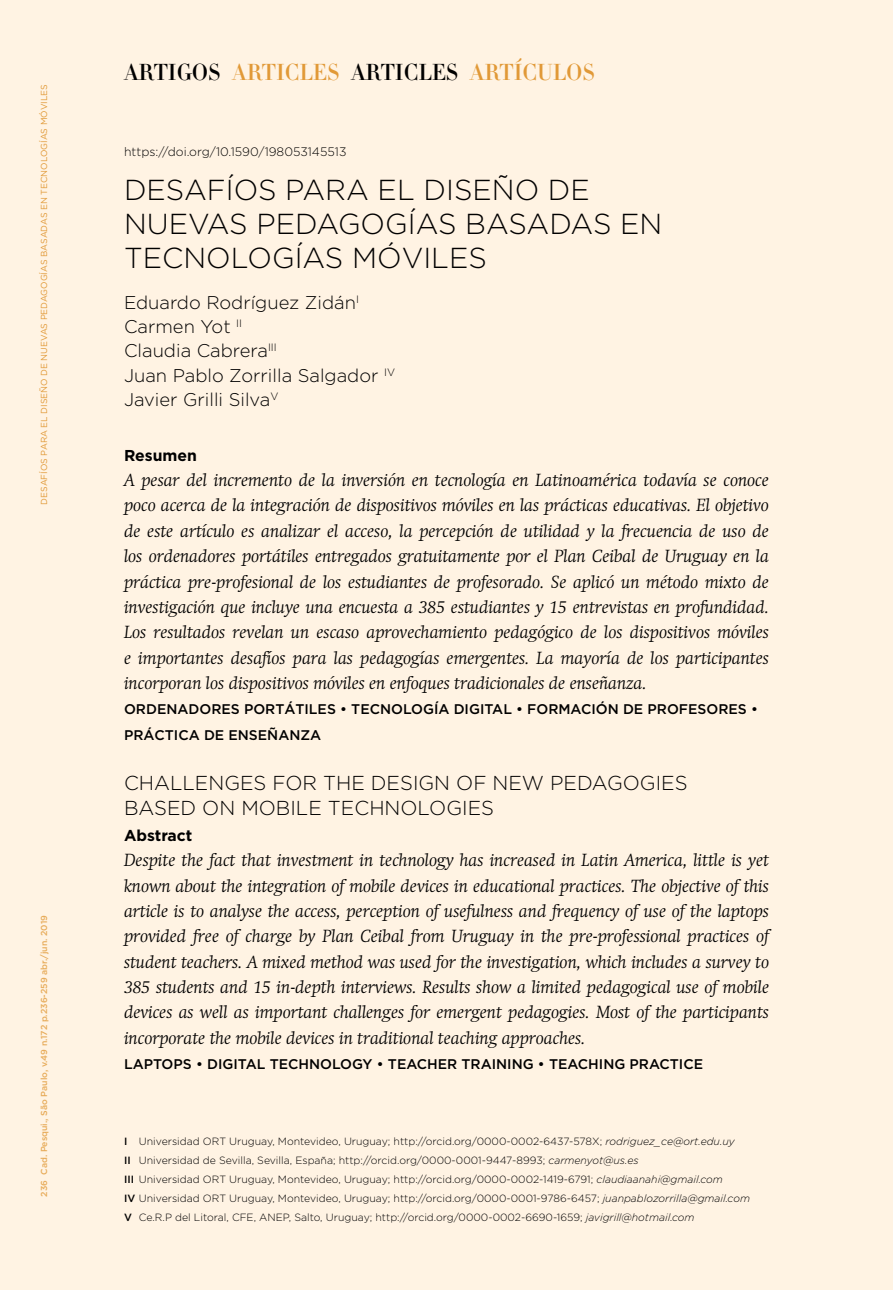
<style>
.page{position:relative;width:893px;height:1290px;background:#fff3e3}
.page>*{position:absolute;margin:0;border:0;box-sizing:border-box;transform-origin:0 0}
.t1{font:300 28.88px/34.1px "Gotham HTF";color:#000}
.t2{font:500 22.75px "Didot HTF 11";color:#e1a13e}
.t3{font:300 20.12px/25.4px "Gotham HTF";color:#000}
.t4{font:300 18.38px/24.3px "Gotham HTF";color:#000}
.t5{font:italic 300 17.5px/25.4px "Swift";color:#000;text-align:justify}
.t6{font:700 15.75px "Gotham HTF";color:#000}
.t7{font:500 14px/25.4px "Gotham HTF";color:#000}
.t8{font:300 12.25px "Gotham HTF";color:#000}
.t9{font:300 10.5px/18.9px "Gotham HTF";color:#000}
.t10{font:8.75px "Gotham HTF";color:#e1a13e}
.t11{font:500 8.75px "Gotham HTF";color:#e7b465}
.s1{color:#000}
.s2{font-weight:500}
.s3{font-style:italic}
</style>
<div class="page">
<p class="t10" style="left:39px;top:505px;width:422px;rotate:-90deg">DESAFÍOS PARA EL DISEÑO DE NUEVAS PEDAGOGÍAS BASADAS EN TECNOLOGÍAS MÓVILES</p>
<p class="t11" style="left:39px;top:1196px;width:283px;rotate:-90deg">236 Cad. Pesqui., São Paulo, v.49 n.172 p.236-259 abr./jun. 2019</p>
<h2 class="t2" style="left:124px;top:58px;width:472px"><span class="s1">ARTIGOS</span> ARTICLES <span class="s1">ARTICLES</span> ARTÍCULOS</h2>
<p class="t8" style="left:124px;top:145px;width:224px">https://doi.org/10.1590/198053145513</p>
<h1 class="t1" style="left:124px;top:173px;width:540px">DESAFÍOS PARA EL DISEÑO DE<br>NUEVAS PEDAGOGÍAS BASADAS EN<br>TECNOLOGÍAS MÓVILES</h1>
<p class="t4" style="left:124px;top:290px;width:272px">Eduardo Rodríguez Zidán<sup>I<br></sup>Carmen Yot <sup>II<br></sup>Claudia Cabrera<sup>III<br></sup>Juan Pablo Zorrilla Salgador <sup>IV<br></sup>Javier Grilli Silva<sup>V</sup></p>
<p class="t6" style="left:124px;top:446px;width:75px">Resumen</p>
<p class="t5" style="left:124px;top:467px;width:646px">A pesar del incremento de la inversión en tecnología en Latinoamérica todavía se conoce poco acerca de la integración de dispositivos móviles en las prácticas educativas. El objetivo de este artículo es analizar el acceso, la percepción de utilidad y la frecuencia de uso de los ordenadores portátiles entregados gratuitamente por el Plan Ceibal de Uruguay en la práctica pre-profesional de los estudiantes de profesorado. Se aplicó un método mixto de investigación que incluye una encuesta a 385 estudiantes y 15 entrevistas en profundidad.<br>Los resultados revelan un escaso aprovechamiento pedagógico de los dispositivos móviles e importantes desafíos para las pedagogías emergentes. La mayoría de los participantes incorporan los dispositivos móviles en enfoques tradicionales de enseñanza.</p>
<p class="t7" style="left:124px;top:696px;width:635px">ORDENADORES PORTÁTILES • TECNOLOGÍA DIGITAL • FORMACIÓN DE PROFESORES •<br>PRÁCTICA DE ENSEÑANZA</p>
<p class="t3" style="left:124px;top:770px;width:565px">CHALLENGES FOR THE DESIGN OF NEW PEDAGOGIES<br>BASED ON MOBILE TECHNOLOGIES</p>
<p class="t6" style="left:124px;top:826px;width:70px">Abstract</p>
<p class="t5" style="left:124px;top:847px;width:646px">Despite the fact that investment in technology has increased in Latin America, little is yet known about the integration of mobile devices in educational practices. The objective of this article is to analyse the access, perception of usefulness and frequency of use of the laptops provided free of charge by Plan Ceibal from Uruguay in the pre-professional practices of student teachers. A mixed method was used for the investigation, which includes a survey to 385 students and 15 in-depth interviews. Results show a limited pedagogical use of mobile devices as well as important challenges for emergent pedagogies. Most of the participants incorporate the mobile devices in traditional teaching approaches.</p>
<p class="t7" style="left:124px;top:1051px;width:581px">LAPTOPS • DIGITAL TECHNOLOGY • TEACHER TRAINING • TEACHING PRACTICE</p>
<p class="t9" style="left:124px;top:1132px;width:627px"><span class="s2">I</span> Universidad ORT Uruguay, Montevideo, Uruguay; http://orcid.org/0000-0002-6437-578X; <span class="s3">rodriguez_ce@ort.edu.uy<br></span><span class="s2">II</span> Universidad de Sevilla, Sevilla, España; http://orcid.org/0000-0001-9447-8993; <span class="s3">carmenyot@us.es<br></span><span class="s2">III</span> Universidad ORT Uruguay, Montevideo, Uruguay; http://orcid.org/0000-0002-1419-6791; <span class="s3">claudiaanahi@gmail.com<br></span><span class="s2">IV</span> Universidad ORT Uruguay, Montevideo, Uruguay; http://orcid.org/0000-0001-9786-6457; <span class="s3">juanpablozorrilla@gmail.com </span><span class="s2">V</span> Ce.R.P del Litoral, CFE, ANEP, Salto, Uruguay; http://orcid.org/0000-0002-6690-1659; <span class="s3">javigrill@hotmail.com</span></p>
</div>
